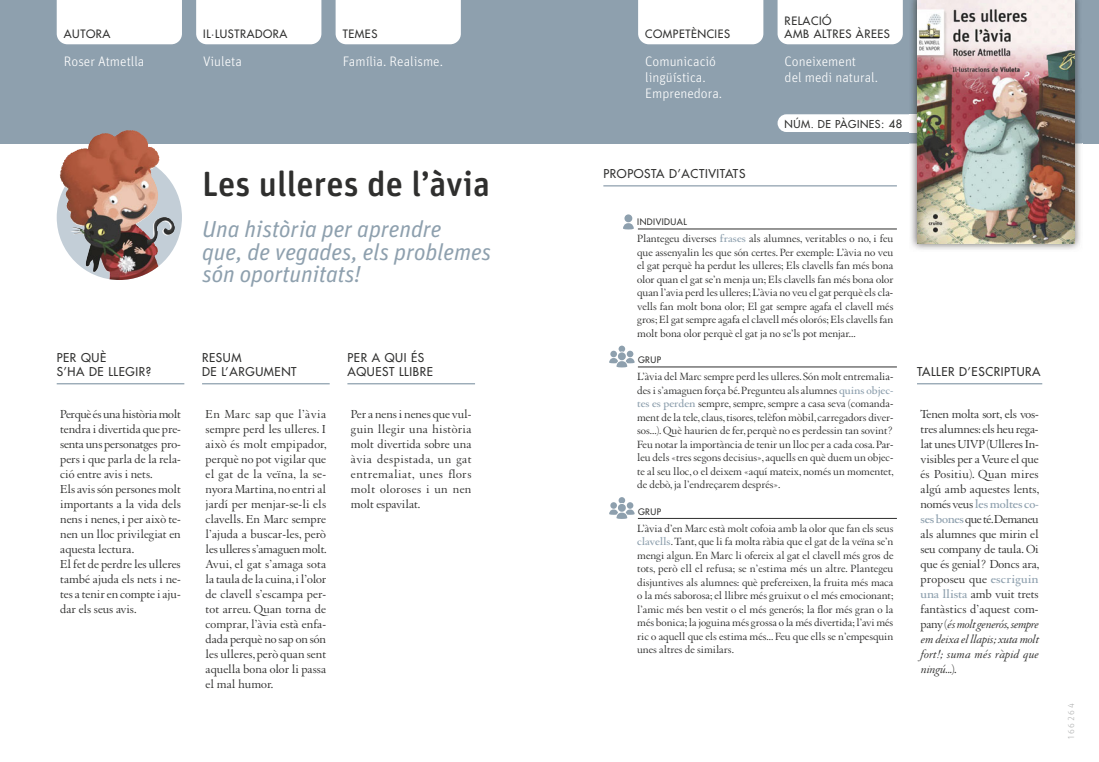
<style>
.page{position:relative;width:1099px;height:762px;background:#fff}
.page>*{position:absolute;margin:0;border:0;box-sizing:border-box;transform-origin:0 0}
.t1{font:500 35px "Unit Rounded Pro";color:#2f2f2e}
.t2{font:italic 23.12px/22.9px "Unit Pro";letter-spacing:-.005em;color:#8ea0ae}
.t3{font:300 13.75px/16.2px "Unit Pro";color:#fff}
.t4{font:12.5px/15px "Augereau";color:#2f2f2e;text-align:justify}
.t5{font:500 11.88px/14.2px "Futura Std";letter-spacing:.05em;color:#2f2f2e}
.t6{font:11.25px/13.5px "Augereau";color:#2f2f2e;text-align:justify}
.t7{font:500 11.25px/13.5px "Futura Std";letter-spacing:.05em;color:#2f2f2e}
.t8{font:500 10.62px "Futura Std";letter-spacing:.05em;color:#2f2f2e}
.t9{font:500 8.75px "Futura Std";letter-spacing:.05em;color:#2f2f2e}
.t10{font:300 8.75px "Unit Rounded OT";letter-spacing:.19em;color:#b1b2b2}
.s1{font-size:11.25px}
.s2{font-weight:700;color:#8ea0ae}
.s3{font-style:italic}
</style>
<div class="page">
<div style="left:0;top:0;width:1098px;height:144px;background:#8ea0ae"></div>
<div style="left:57px;top:0;width:125px;height:44px;background:#fff"></div>
<div style="left:196px;top:0;width:125px;height:44px;background:#fff"></div>
<div style="left:335px;top:0;width:126px;height:44px;background:#fff"></div>
<div style="left:638px;top:0;width:125px;height:44px;background:#fff"></div>
<hr style="left:917px;top:383px;width:125px;height:1px;background:#8ea0ae">
<hr style="left:638px;top:229px;width:258px;height:1px;background:#2f2f2e">
<hr style="left:638px;top:367px;width:258px;height:1px;background:#2f2f2e">
<hr style="left:638px;top:518px;width:258px;height:1px;background:#2f2f2e">
<svg style="left:623px;top:214px;width:11px;height:15px"></svg>
<svg style="left:609px;top:346px;width:25px;height:21px"></svg>
<svg style="left:609px;top:497px;width:25px;height:22px"></svg>
<div style="left:777px;top:0;width:125px;height:44px;background:#fff"></div>
<svg style="left:777px;top:114px;width:132px;height:18px;background:#fafbfc"></svg>
<img style="left:909px;top:0;width:173px;height:250px">
<img style="left:909px;top:114px;width:8px;height:18px">
<img style="left:917px;top:0;width:157px;height:243px">
<img style="left:57px;top:155px;width:125px;height:125px;border-radius:50%">
<img style="left:65px;top:195px;width:44px;height:83px">
<hr style="left:57px;top:383px;width:127px;height:1px;background:#8ea0ae">
<hr style="left:347px;top:383px;width:128px;height:1px;background:#8ea0ae">
<hr style="left:202px;top:383px;width:128px;height:1px;background:#8ea0ae">
<hr style="left:603px;top:185px;width:293px;height:1px;background:#8ea0ae">
<img style="left:60px;top:130px;width:70px;height:65px">
<p class="t7" style="left:64px;top:27px;width:48px">AUTORA</p>
<p class="t7" style="left:203px;top:27px;width:85px">IL∙LUSTRADORA</p>
<p class="t7" style="left:343px;top:27px;width:36px">TEMES</p>
<p class="t7" style="left:645px;top:27px;width:86px">COMPETÈNCIES</p>
<p class="t7" style="left:784px;top:14px;width:107px">RELACIÓ<br>AMB ALTRES ÀREES</p>
<p class="t3" style="left:64px;top:54px;width:82px">Roser Atmetlla</p>
<p class="t3" style="left:203px;top:54px;width:40px">Viuleta</p>
<p class="t3" style="left:343px;top:54px;width:102px">Família. Realisme.</p>
<p class="t3" style="left:645px;top:54px;width:79px">Comunicació lingüística.<br>Emprenedora.</p>
<p class="t3" style="left:784px;top:54px;width:95px">Coneixement<br>del medi natural.</p>
<p class="t8" style="left:784px;top:118px;width:119px">NÚM. DE PÀGINES<span class="s1">: 48</span></p>
<h1 class="t1" style="left:202px;top:164px;width:289px">Les ulleres de l’àvia</h1>
<h2 class="t2" style="left:202px;top:219px;width:291px">Una història per aprendre<br>que, de vegades, els problemes són oportunitats!</h2>
<p class="t5" style="left:57px;top:350px;width:96px">PER QUÈ<br>S’HA DE LLEGIR?</p>
<p class="t5" style="left:347px;top:350px;width:87px">PER A QUI ÉS<br>AQUEST LLIBRE</p>
<p class="t5" style="left:202px;top:350px;width:96px">RESUM<br>DE L’ARGUMENT</p>
<p class="t4" style="left:60px;top:407px;width:122px;text-align:left">Perquè és una història molt tendra i divertida que pre&shy;senta uns personatges pro&shy;pers i que parla de la rela&shy;ció entre avis i nets.<br>Els avis són persones molt importants a la vida dels nens i nenes, i per això te&shy;nen un lloc privilegiat en aquesta lectura.<br>El fet de perdre les ulleres també ajuda els nets i ne&shy;tes a tenir en compte i aju&shy;dar els seus avis.</p>
<p class="t4" style="left:351px;top:407px;width:122px">Per a nens i nenes que vul&shy;guin llegir una història molt divertida sobre una àvia despistada, un gat entremaliat, unes flors molt oloroses i un nen molt espavilat.</p>
<p class="t4" style="left:206px;top:407px;width:123px">En Marc sap que l’àvia sempre perd les ulleres. I això és molt empipador, perquè no pot vigilar que el gat de la veïna, la se&shy;nyora Martina, no entri al jardí per menjar-se-li els clavells. En Marc sempre l’ajuda a buscar-les, però les ulleres s’amaguen molt.<br>Avui, el gat s’amaga sota la taula de la cuina, i l’olor de clavell s’escampa per&shy;tot arreu. Quan torna de comprar, l’àvia està enfa&shy;dada perquè no sap on són les ulleres, però quan sent aquella bona olor li passa el mal humor.</p>
<p class="t5" style="left:603px;top:167px;width:143px">PROPOSTA D’ACTIVITATS</p>
<p class="t9" style="left:637px;top:217px;width:51px">INDIVIDUAL</p>
<p class="t6" style="left:637px;top:233px;width:258px">Plantegeu diverses <span class="s2">frases</span> als alumnes, veritables o no, i feu que assenyalin les que són certes. Per exemple: L’àvia no veu el gat perquè ha perdut les ulleres; Els clavells fan més bona olor quan el gat se’n menja un; Els clavells fan més bona olor quan l’avia perd les ulleres; L’àvia no veu el gat perquè els cla&shy;vells fan molt bona olor; El gat sempre agafa el clavell més gros; El gat sempre agafa el clavell més olorós; Els clavells fan molt bona olor perquè el gat ja no se’ls pot menjar...</p>
<p class="t9" style="left:638px;top:355px;width:25px">GRUP</p>
<p class="t6" style="left:637px;top:371px;width:258px">L’àvia del Marc sempre perd les ulleres. Són molt entremalia&shy;des i s’amaguen força bé. Pregunteu als alumnes <span class="s2">quins objec&shy;tes es perden</span> sempre, sempre, sempre a casa seva (comanda&shy;ment de la tele, claus, tisores, telèfon mòbil, carregadors diver&shy;sos...). Què haurien de fer, perquè no es perdessin tan sovint?<br>Feu notar la importància de tenir un lloc per a cada cosa. Par&shy;leu dels «tres segons decisius», aquells en què duem un objec&shy;te al seu lloc, o el deixem «aquí mateix, només un momentet, de debò, ja l’endreçarem després».</p>
<p class="t9" style="left:638px;top:506px;width:25px">GRUP</p>
<p class="t6" style="left:637px;top:522px;width:258px">L’àvia d’en Marc està molt cofoia amb la olor que fan els seus <span class="s2">clavells</span>. Tant, que li fa molta ràbia que el gat de la veïna se’n mengi algun. En Marc li ofereix al gat el clavell més gros de tots, però ell el refusa; se n’estima més un altre. Plantegeu disjuntives als alumnes: què prefereixen, la fruita més maca o la més saborosa; el llibre més gruixut o el més emocionant; l’amic més ben vestit o el més generós; la flor més gran o la més bonica; la joguina més grossa o la més divertida; l’avi més ric o aquell que els estima més... Feu que ells se n’empesquin unes altres de similars.</p>
<p class="t5" style="left:917px;top:365px;width:125px">TALLER D’ESCRIPTURA</p>
<p class="t4" style="left:920px;top:407px;width:120px">Tenen molta sort, els vos&shy;tres alumnes: els heu rega&shy;lat unes UIVP (Ulleres In&shy;visibles per a Veure el que és Positiu). Quan mires algú amb aquestes lents, només veus <span class="s2">les moltes co&shy;ses bones</span> que té.Demaneu als alumnes que mirin el seu company de taula. Oi que és genial? Doncs ara, proposeu que <span class="s2">escriguin una llista</span> amb vuit trets fantàstics d’aquest com&shy;pany (<span class="s3">és molt generós, sempre em deixa el llapis; xuta molt fort!; suma més ràpid que ningú...</span>).</p>
<p class="t10" style="left:1065px;top:739px;width:37px;rotate:-90deg">166264</p>
</div>
